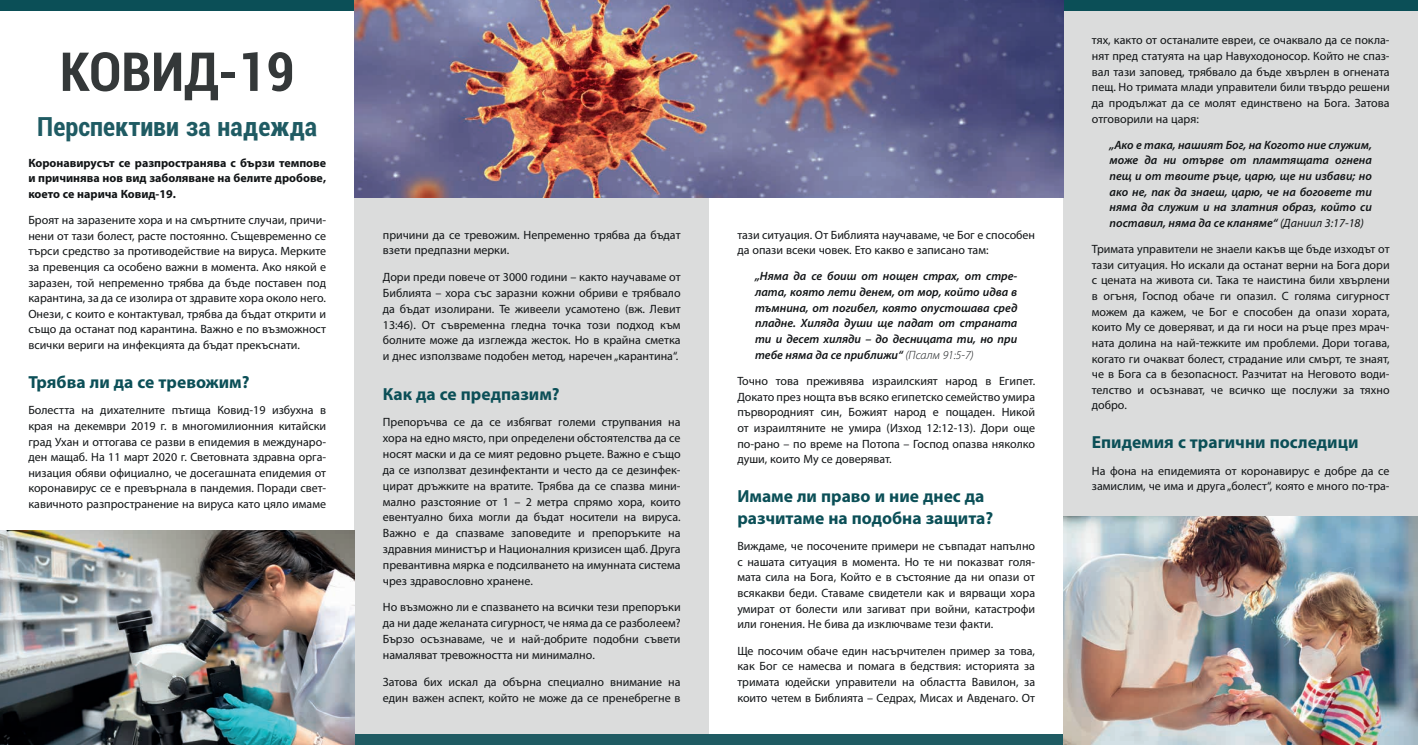
<style>
.page{position:relative;width:1418px;height:745px;background:#fff}
.page>*{position:absolute;margin:0;border:0;box-sizing:border-box;transform-origin:0 0}
.t1{font:700 condensed 53.75px "Roboto";color:#343839}
.t2{font:700 condensed 26.25px "Roboto";color:#1f5b63}
.Überschrift_1{font:700 17.5px/21.2px "Myriad Pro";color:#0b4f57}
.t3{font:12px/15.6px "Myriad Pro";color:#111416;text-align:justify}
.Bibeltext{font:italic 600 12px/15.6px "Myriad Pro";color:#111416;text-align:justify}
.t4{font:700 12px/15.6px "Myriad Pro";color:#111416;text-align:justify}
.s1{font-weight:300}
.s2{font-weight:400}
</style>
<div class="page">
<div style="left:354px;top:0;width:355px;height:744px;background:#dbdcdc"></div>
<div style="left:0;top:733px;width:1417px;height:11px;background:#1f5b63"></div>
<img style="left:0;top:530px;width:354px;height:214px">
<div style="left:1063px;top:0;width:354px;height:744px;background:#dbdcdc"></div>
<img style="left:1063px;top:516px;width:354px;height:228px">
<div style="left:0;top:0;width:1417px;height:11px;background:#0b4f57"></div>
<img style="left:354px;top:0;width:709px;height:197px">
<p class="t1" style="left:60px;top:34px;width:236px">КОВИД-19</p>
<p class="t2" style="left:37px;top:108px;width:281px">Перспективи за надежда</p>
<p class="t4" style="left:28px;top:154px;width:299px">Коронавирусът се разпространява с бързи темпове и причинява нов вид заболяване на белите дробове, което се нарича Ковид-19.</p>
<p class="t3" style="left:28px;top:212px;width:299px">Броят на заразените хора и на смъртните случаи, причи&shy;нени от тази болест, расте постоянно. Същевременно се търси средство за противодействие на вируса. Мерките за превенция са особено важни в момента. Ако някой е заразен, той непременно трябва да бъде поставен под карантина, за да се изолира от здравите хора около него.<br>Онези, с които е контактувал, трябва да бъдат открити и също да останат под карантина. Важно е по възможност всички вериги на инфекцията да бъдат прекъснати.</p>
<p class="Überschrift_1" style="left:28px;top:370px;width:223px">Трябва ли да се тревожим?</p>
<p class="t3" style="left:28px;top:402px;width:299px">Болестта на дихателните пътища Ковид-19 избухна в края на декември 2019 г. в многомилионния китайски град Ухан и оттогава се разви в епидемия в междунаро&shy;ден мащаб. На 11 март 2020 г. Световната здравна орга&shy;низация обяви официално, че досегашната епидемия от коронавирус се е превърнала в пандемия. Поради свет&shy;кавичното разпространение на вируса като цяло имаме</p>
<p class="t3" style="left:383px;top:226px;width:299px">причини да се тревожим. Непременно трябва да бъдат взети предпазни мерки.</p>
<p class="t3" style="left:383px;top:268px;width:299px">Дори преди повече от 3000 години – както научаваме от Библията – хора със заразни кожни обриви е трябвало да бъдат изолирани. Те живеели усамотено (вж. Левит 13:46). От съвременна гледна точка този подход към болните може да изглежда жесток. Но в крайна сметка и днес използваме подобен метод, наречен „карантина“.</p>
<p class="Überschrift_1" style="left:383px;top:382px;width:178px">Как да се предпазим?</p>
<p class="t3" style="left:383px;top:413px;width:299px">Препоръчва се да се избягват големи струпвания на хора на едно място, при определени обстоятелства да се носят маски и да се мият редовно ръцете. Важно е също да се използват дезинфектанти и често да се дезинфек&shy;цират дръжките на вратите. Трябва да се спазва мини&shy;мално разстояние от 1 – 2 метра спрямо хора, които евентуално биха могли да бъдат носители на вируса.<br>Важно е да спазваме заповедите и препоръките на здравния министър и Националния кризисен щаб. Друга превантивна мярка е подсилването на имунната система чрез здравословно хранене.</p>
<p class="t3" style="left:383px;top:599px;width:299px">Но възможно ли е спазването на всички тези препоръки да ни даде желаната сигурност, че няма да се разболеем?<br>Бързо осъзнаваме, че и най-добрите подобни съвети намаляват тревожността ни минимално.</p>
<p class="t3" style="left:383px;top:673px;width:299px">Затова бих искал да обърна специално внимание на един важен аспект, който не може да се пренебрегне в</p>
<p class="t3" style="left:737px;top:226px;width:299px">тази ситуация. От Библията научаваме, че Бог е способен да опази всеки човек. Ето какво е записано там:</p>
<p class="Bibeltext" style="left:755px;top:268px;width:264px">„Няма да се боиш от нощен страх, от стре&shy;лата, която лети денем, от мор, който идва в тъмнина, от погибел, която опустошава сред пладне. Хиляда души ще падат от страната ти и десет хиляди – до десницата ти, но при тебе няма да се приближи“ <span class="s1">(Псалм 91:5-7)</span></p>
<p class="t3" style="left:737px;top:373px;width:299px">Точно това преживява израилският народ в Египет.<br>Докато през нощта във всяко египетско семейство умира първородният син, Божият народ е пощаден. Никой от израилтяните не умира (Изход 12:12-13). Дори още по-рано – по време на Потопа – Господ опазва няколко души, които Му се доверяват.</p>
<p class="Überschrift_1" style="left:737px;top:485px;width:257px">Имаме ли право и ние днес да разчитаме на подобна защита?</p>
<p class="t3" style="left:737px;top:537px;width:299px">Виждаме, че посочените примери не съвпадат напълно с нашата ситуация в момента. Но те ни показват голя&shy;мата сила на Бога, Който е в състояние да ни опази от всякакви беди. Ставаме свидетели как и вярващи хора умират от болести или загиват при войни, катастрофи или гонения. Не бива да изключваме тези факти.</p>
<p class="t3" style="left:737px;top:642px;width:299px">Ще посочим обаче един насърчителен пример за това, как Бог се намесва и помага в бедствия: историята за тримата юдейски управители на областта Вавилон, за които четем в Библията – Седрах, Мисах и Авденаго. От</p>
<p class="t3" style="left:1091px;top:32px;width:299px">тях, както от останалите евреи, се очаквало да се покла&shy;нят пред статуята на цар Навуходоносор. Който не спаз&shy;вал тази заповед, трябвало да бъде хвърлен в огнената пещ. Но тримата млади управители били твърдо решени да продължат да се молят единствено на Бога. Затова отговорили на царя:</p>
<p class="Bibeltext" style="left:1109px;top:137px;width:264px">„Ако е така, нашият Бог, на Когото ние служим, може да ни отърве от пламтящата огнена пещ и от твоите ръце, царю, ще ни избави; но ако не, пак да знаеш, царю, че на боговете ти няма да служим и на златния образ, който си поставил, няма да се кланяме“ <span class="s2">(Даниил 3:17-18)</span></p>
<p class="t3" style="left:1091px;top:241px;width:299px">Тримата управители не знаели какъв ще бъде изходът от тази ситуация. Но искали да останат верни на Бога дори с цената на живота си. Така те наистина били хвърлени в огъня, Господ обаче ги опазил. С голяма сигурност можем да кажем, че Бог е способен да опази хората, които Му се доверяват, и да ги носи на ръце през мрач&shy;ната долина на най-тежките им проблеми. Дори тогава, когато ги очакват болест, страдание или смърт, те знаят, че в Бога са в безопасност. Разчитат на Неговото води&shy;телство и осъзнават, че всичко ще послужи за тяхно добро.</p>
<p class="Überschrift_1" style="left:1091px;top:431px;width:268px">Епидемия с трагични последици</p>
<p class="t3" style="left:1091px;top:462px;width:299px">На фона на епидемията от коронавирус е добре да се замислим, че има и друга „болест“, която е много по-тра-</p>
</div>
